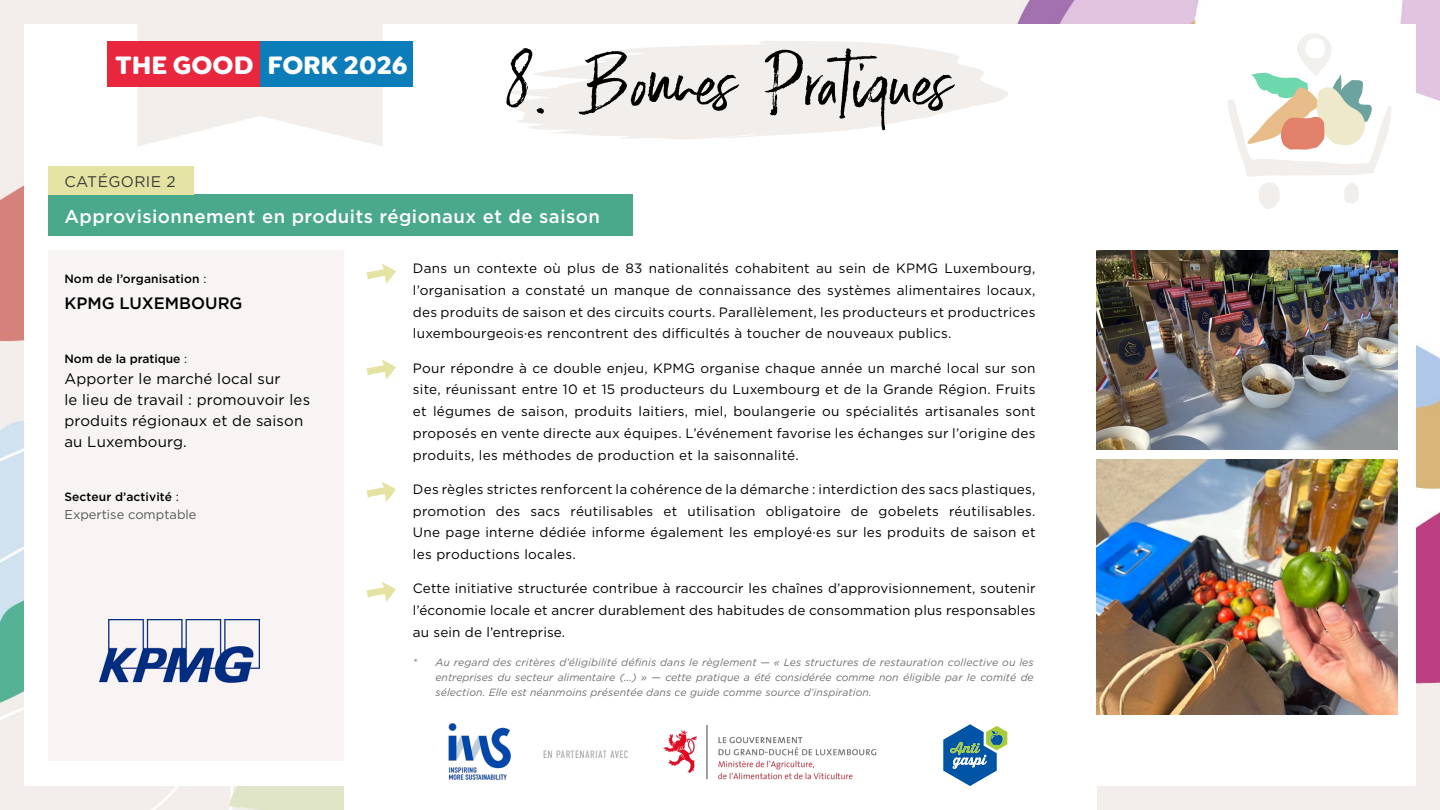
<style>
.page{position:relative;width:1440px;height:810px;background:#fff}
.page>*{position:absolute;margin:0;border:0;box-sizing:border-box;transform-origin:0 0}
.t1{font:102px "Emmeline";color:#000}
.t2{font:700 26.85px "Goldplay";color:#fff}
.t3{font:500 18.6px "Gotham";letter-spacing:.025em;color:#fff}
.t4{font:500 16.5px "Gotham";color:#000}
.t5{font:15.45px "Gotham";letter-spacing:.025em;color:#3c3c3b}
.t6{font:15px/21px "Gotham";letter-spacing:.01em;color:#000}
.t7{font:13.5px/21.8px "Gotham";letter-spacing:.02em;color:#000;text-align:justify}
.t8{font:12.9px "Gotham";color:#575756}
.t9{font:500 12px "Gotham";letter-spacing:.01em;color:#000}
.t10{font:300 10.65px "DIN Condensed";letter-spacing:.04em;color:#9d9d9c}
.t11{font:italic 10.5px/15px "Gotham";letter-spacing:.01em;color:#706f6f;text-align:justify}
.s1{font-weight:400}
</style>
<div class="page">
<img style="left:0;top:0;width:1440px;height:810px">
<div style="left:24px;top:24px;width:1391px;height:762px;background:#fff"></div>
<svg style="left:138px;top:0;width:245px;height:146px"></svg>
<div style="left:260px;top:41px;width:153px;height:46px;background:#0d7dba"></div>
<div style="left:108px;top:41px;width:152px;height:46px;background:#e8263d"></div>
<div style="left:344px;top:694px;width:752px;height:116px;background:#fff"></div>
<img style="left:663px;top:726px;width:214px;height:54px">
<img style="left:448px;top:723px;width:63px;height:57px">
<svg style="left:943px;top:724px;width:64px;height:62px"></svg>
<div style="left:48px;top:251px;width:296px;height:510px;background:#f7f4f3"></div>
<svg style="left:505px;top:41px;width:503px;height:98px;fill:#f2eeeb"></svg>
<div style="left:48px;top:195px;width:585px;height:41px;background:#49a98a"></div>
<div style="left:48px;top:166px;width:145px;height:28px;background:#e4e3a1"></div>
<svg style="left:1228px;top:33px;width:163px;height:176px"></svg>
<svg style="left:366px;top:360px;width:30px;height:20px"></svg>
<svg style="left:366px;top:264px;width:30px;height:20px"></svg>
<svg style="left:366px;top:482px;width:30px;height:20px"></svg>
<img style="left:1096px;top:251px;width:301px;height:199px">
<img style="left:1096px;top:459px;width:301px;height:255px">
<svg style="left:366px;top:582px;width:30px;height:20px"></svg>
<img style="left:99px;top:619px;width:160px;height:64px">
<h2 class="t2" style="left:116px;top:47px;width:293px">THE GOOD FORK 2026</h2>
<p class="t5" style="left:64px;top:172px;width:113px">CATÉGORIE 2</p>
<h1 class="t1" style="left:504px;top:25px;width:450px">8. Bonnes Pratiques</h1>
<h3 class="t3" style="left:64px;top:204px;width:537px">Approvisionnement en produits régionaux et de saison</h3>
<p class="t9" style="left:64px;top:271px;width:144px">Nom de l’organisation <span class="s1">:</span></p>
<p class="t4" style="left:64px;top:293px;width:180px">KPMG LUXEMBOURG</p>
<p class="t9" style="left:64px;top:351px;width:124px">Nom de la pratique <span class="s1">:</span></p>
<p class="t6" style="left:64px;top:368px;width:247px">Apporter le marché local sur<br>le lieu de travail : promouvoir les produits régionaux et de saison au Luxembourg.</p>
<p class="t9" style="left:64px;top:489px;width:116px">Secteur d’activité <span class="s1">:</span></p>
<p class="t8" style="left:64px;top:506px;width:134px">Expertise comptable</p>
<p class="t7" style="left:413px;top:257px;width:624px">Dans un contexte où plus de 83 nationalités cohabitent au sein de KPMG Luxembourg, l’organisation a constaté un manque de connaissance des systèmes alimentaires locaux, des produits de saison et des circuits courts. Parallèlement, les producteurs et productrices luxembourgeois·es rencontrent des difficultés à toucher de nouveaux publics.</p>
<p class="t7" style="left:413px;top:357px;width:624px">Pour répondre à ce double enjeu, KPMG organise chaque année un marché local sur son site, réunissant entre 10 et 15 producteurs du Luxembourg et de la Grande Région. Fruits et légumes de saison, produits laitiers, miel, boulangerie ou spécialités artisanales sont proposés en vente directe aux équipes. L’événement favorise les échanges sur l’origine des produits, les méthodes de production et la saisonnalité.</p>
<p class="t7" style="left:413px;top:478px;width:624px">Des règles strictes renforcent la cohérence de la démarche : interdiction des sacs plastiques, promotion des sacs réutilisables et utilisation obligatoire de gobelets réutilisables.<br>Une page interne dédiée informe également les employé·es sur les produits de saison et les productions locales.</p>
<p class="t7" style="left:413px;top:577px;width:624px">Cette initiative structurée contribue à raccourcir les chaînes d’approvisionnement, soutenir l’économie locale et ancrer durablement des habitudes de consommation plus responsables au sein de l’entreprise.</p>
<p class="t11" style="left:435px;top:655px;width:600px;text-indent:-23px">* Au regard des critères d’éligibilité définis dans le règlement — « Les structures de restauration collective ou les entreprises du secteur alimentaire (...) » — cette pratique a été considérée comme non éligible par le comité de sélection. Elle est néanmoins présentée dans ce guide comme source d’inspiration.</p>
<p class="t10" style="left:543px;top:749px;width:87px">EN PARTENARIAT AVEC</p>
</div>
